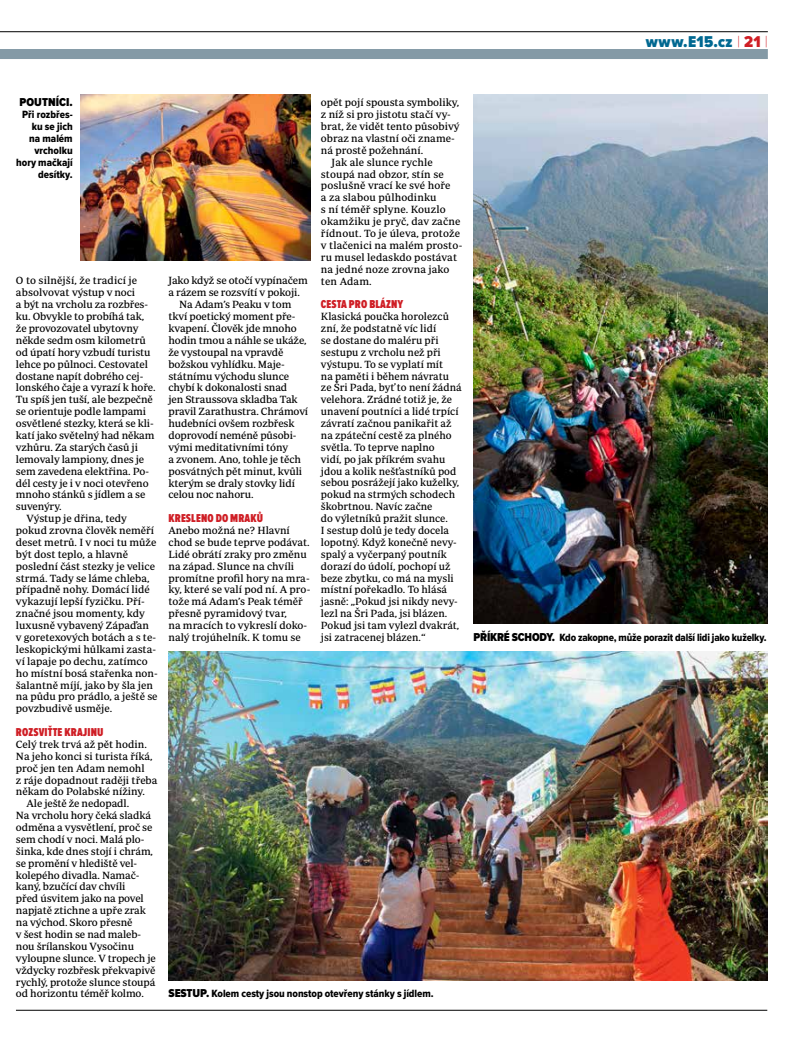
<style>
.page{position:relative;width:798px;height:1053px;background:#fff}
.page>*{position:absolute;margin:0;border:0;box-sizing:border-box;transform-origin:0 0}
.t1{font:900 16.25px "Proxima Nova Cond";letter-spacing:.02em;color:#006891}
.t2{font:900 11.88px "Proxima Nova Ex Cn";letter-spacing:.01em;color:#cf1e25}
.t3{font:900 11.88px "Proxima Nova Cond";color:#000}
.t4{font:10.88px/11.9px "Proxima Nova Cond Extrabld";letter-spacing:-.005em;color:#000;text-align:right}
.t5{font:10.62px/11.9px "Periodico Text";letter-spacing:-.005em;color:#000}
.s1{font-weight:100;color:#cf1e25}
.s2{color:#cf1e25}
.s3{font-family:"Proxima Nova Cond";font-weight:900;font-size:11.88px}
</style>
<div class="page">
<div style="left:0;top:49px;width:767px;height:10px;background:#849aa6"></div>
<hr style="left:16px;top:1009px;width:751px;height:1px;background:#000">
<img style="left:473px;top:95px;width:294px;height:528px">
<img style="left:168px;top:651px;width:599px;height:329px">
<hr style="left:0;top:31px;width:767px;height:1px;background:#000">
<img style="left:80px;top:94px;width:230px;height:167px">
<h1 class="t1" style="left:645px;top:34px;width:124px">www.E15.cz <span class="s1">|</span> <span class="s2">21</span> <span class="s1">|</span></h1>
<p class="t3" style="left:20px;top:97px;width:55px">POUTNÍCI.</p>
<p class="t4" style="left:16px;top:109px;width:58px">Při rozbřes&shy;ku se jich<br>na malém vrcholku hory mačkají desítky.</p>
<p class="t5" style="left:16px;top:274px;width:123px">O to silnější, že tradicí je</p>
<p class="t5" style="left:16px;top:286px;width:121px">absolvovat výstup v noci</p>
<p class="t5" style="left:16px;top:298px;width:133px">a být na vrcholu za rozbřes-</p>
<p class="t5" style="left:16px;top:310px;width:130px">ku. Obvykle to probíhá tak,</p>
<p class="t5" style="left:16px;top:322px;width:124px">že provozovatel ubytovny</p>
<p class="t5" style="left:16px;top:334px;width:131px">někde sedm osm kilometrů</p>
<p class="t5" style="left:16px;top:346px;width:136px">od úpatí hory vzbudí turistu</p>
<p class="t5" style="left:16px;top:358px;width:134px">lehce po půlnoci. Cestovatel</p>
<p class="t5" style="left:16px;top:370px;width:129px">dostane napít dobrého cej-</p>
<p class="t5" style="left:16px;top:381px;width:141px">lonského čaje a vyrazí k hoře.</p>
<p class="t5" style="left:16px;top:393px;width:138px">Tu spíš jen tuší, ale bezpečně</p>
<p class="t5" style="left:16px;top:405px;width:132px">se orientuje podle lampami</p>
<p class="t5" style="left:16px;top:417px;width:139px">osvětlené stezky, která se kli-</p>
<p class="t5" style="left:16px;top:429px;width:140px">katí jako světelný had někam</p>
<p class="t5" style="left:16px;top:441px;width:123px">vzhůru. Za starých časů ji</p>
<p class="t5" style="left:16px;top:453px;width:130px">lemovaly lampiony, dnes je</p>
<p class="t5" style="left:16px;top:465px;width:135px">sem zavedena elektřina. Po-</p>
<p class="t5" style="left:16px;top:476px;width:134px">dél cesty je i v noci otevřeno</p>
<p class="t5" style="left:16px;top:488px;width:131px">mnoho stánků s jídlem a se</p>
<p class="t5" style="left:16px;top:500px;width:47px">suvenýry.</p>
<p class="t5" style="left:27px;top:512px;width:102px">Výstup je dřina, tedy</p>
<p class="t5" style="left:16px;top:524px;width:140px">pokud zrovna člověk neměří</p>
<p class="t5" style="left:16px;top:536px;width:142px">deset metrů. I v noci tu může</p>
<p class="t5" style="left:16px;top:548px;width:114px">být dost teplo, a hlavně</p>
<p class="t5" style="left:16px;top:560px;width:140px">poslední část stezky je velice</p>
<p class="t5" style="left:16px;top:571px;width:135px">strmá. Tady se láme chleba,</p>
<p class="t5" style="left:16px;top:583px;width:135px">případně nohy. Domácí lidé</p>
<p class="t5" style="left:16px;top:595px;width:130px">vykazují lepší fyzičku. Pří-</p>
<p class="t5" style="left:16px;top:607px;width:130px">značné jsou momenty, kdy</p>
<p class="t5" style="left:16px;top:619px;width:135px">luxusně vybavený Zápaďan</p>
<p class="t5" style="left:16px;top:631px;width:141px">v goretexových botách a s te-</p>
<p class="t5" style="left:16px;top:643px;width:142px">leskopickými hůlkami zasta-</p>
<p class="t5" style="left:16px;top:655px;width:133px">ví lapaje po dechu, zatímco</p>
<p class="t5" style="left:16px;top:666px;width:143px">ho místní bosá stařenka non-</p>
<p class="t5" style="left:16px;top:678px;width:138px">šalantně míjí, jako by šla jen</p>
<p class="t5" style="left:16px;top:690px;width:143px">na půdu pro prádlo, a ještě se</p>
<p class="t5" style="left:16px;top:702px;width:98px">povzbudivě usměje.</p>
<p class="t2" style="left:16px;top:726px;width:89px">ROZSVIŤTE KRAJINU</p>
<p class="t5" style="left:16px;top:738px;width:132px">Celý trek trvá až pět hodin.</p>
<p class="t5" style="left:16px;top:750px;width:138px">Na jeho konci si turista říká,</p>
<p class="t5" style="left:16px;top:761px;width:130px">proč jen ten Adam nemohl</p>
<p class="t5" style="left:16px;top:773px;width:143px">z ráje dopadnout raději třeba</p>
<p class="t5" style="left:16px;top:785px;width:130px">někam do Polabské nížiny.</p>
<p class="t5" style="left:27px;top:797px;width:104px">Ale ještě že nedopadl.</p>
<p class="t5" style="left:16px;top:809px;width:136px">Na vrcholu hory čeká sladká</p>
<p class="t5" style="left:16px;top:821px;width:138px">odměna a vysvětlení, proč se</p>
<p class="t5" style="left:16px;top:833px;width:130px">sem chodí v noci. Malá plo-</p>
<p class="t5" style="left:16px;top:845px;width:139px">šinka, kde dnes stojí i chrám,</p>
<p class="t5" style="left:16px;top:856px;width:123px">se promění v hlediště vel-</p>
<p class="t5" style="left:16px;top:868px;width:125px">kolepého divadla. Namač-</p>
<p class="t5" style="left:16px;top:880px;width:111px">kaný, bzučící dav chvíli</p>
<p class="t5" style="left:16px;top:892px;width:129px">před úsvitem jako na povel</p>
<p class="t5" style="left:16px;top:904px;width:131px">napjatě ztichne a upře zrak</p>
<p class="t5" style="left:16px;top:916px;width:118px">na východ. Skoro přesně</p>
<p class="t5" style="left:16px;top:928px;width:127px">v šest hodin se nad maleb-</p>
<p class="t5" style="left:16px;top:940px;width:120px">nou šrílanskou Vysočinu</p>
<p class="t5" style="left:16px;top:951px;width:141px">vyloupne slunce. V tropech je</p>
<p class="t5" style="left:16px;top:963px;width:141px">vždycky rozbřesk překvapivě</p>
<p class="t5" style="left:16px;top:975px;width:141px">rychlý, protože slunce stoupá</p>
<p class="t5" style="left:16px;top:987px;width:129px">od horizontu téměř kolmo.</p>
<p class="t5" style="left:168px;top:274px;width:141px">Jako když se otočí vypínačem</p>
<p class="t5" style="left:168px;top:286px;width:133px">a rázem se rozsvítí v pokoji.</p>
<p class="t5" style="left:179px;top:298px;width:114px">Na Adam’s Peaku v tom</p>
<p class="t5" style="left:168px;top:310px;width:128px">tkví poetický moment pře-</p>
<p class="t5" style="left:168px;top:322px;width:130px">kvapení. Člověk jde mnoho</p>
<p class="t5" style="left:168px;top:334px;width:140px">hodin tmou a náhle se ukáže,</p>
<p class="t5" style="left:168px;top:346px;width:116px">že vystoupal na vpravdě</p>
<p class="t5" style="left:168px;top:358px;width:118px">božskou vyhlídku. Maje-</p>
<p class="t5" style="left:168px;top:370px;width:122px">státnímu východu slunce</p>
<p class="t5" style="left:168px;top:381px;width:120px">chybí k dokonalosti snad</p>
<p class="t5" style="left:168px;top:393px;width:131px">jen Straussova skladba Tak</p>
<p class="t5" style="left:168px;top:405px;width:141px">pravil Zarathustra. Chrámoví</p>
<p class="t5" style="left:168px;top:417px;width:127px">hudebníci ovšem rozbřesk</p>
<p class="t5" style="left:168px;top:429px;width:129px">doprovodí neméně působi-</p>
<p class="t5" style="left:168px;top:441px;width:121px">vými meditativními tóny</p>
<p class="t5" style="left:168px;top:453px;width:134px">a zvonem. Ano, tohle je těch</p>
<p class="t5" style="left:168px;top:465px;width:135px">posvátných pět minut, kvůli</p>
<p class="t5" style="left:168px;top:476px;width:128px">kterým se draly stovky lidí</p>
<p class="t5" style="left:168px;top:488px;width:87px">celou noc nahoru.</p>
<p class="t2" style="left:168px;top:512px;width:96px">KRESLENO DO MRAKŮ</p>
<p class="t5" style="left:168px;top:524px;width:143px">Anebo možná ne? Hlavní chod se bude teprve podávat.<br>Lidé obrátí zraky pro změnu na západ. Slunce na chvíli promítne profil hory na mra&shy;ky, které se valí pod ní. A pro&shy;tože má Adam’s Peak téměř přesně pyramidový tvar,<br>na mracích to vykreslí doko&shy;nalý trojúhelník. K tomu se</p>
<p class="t5" style="left:321px;top:96px;width:140px">opět pojí spousta symboliky,</p>
<p class="t5" style="left:321px;top:108px;width:131px">z níž si pro jistotu stačí vy-</p>
<p class="t5" style="left:321px;top:120px;width:140px">brat, že vidět tento působivý</p>
<p class="t5" style="left:321px;top:132px;width:135px">obraz na vlastní oči zname-</p>
<p class="t5" style="left:321px;top:144px;width:104px">ná prostě požehnání.</p>
<p class="t5" style="left:331px;top:156px;width:103px">Jak ale slunce rychle</p>
<p class="t5" style="left:321px;top:168px;width:124px">stoupá nad obzor, stín se</p>
<p class="t5" style="left:321px;top:180px;width:131px">poslušně vrací ke své hoře</p>
<p class="t5" style="left:321px;top:191px;width:117px">a za slabou půlhodinku</p>
<p class="t5" style="left:321px;top:203px;width:126px">s ní téměř splyne. Kouzlo</p>
<p class="t5" style="left:321px;top:215px;width:141px">okamžiku je pryč, dav začne</p>
<p class="t5" style="left:321px;top:227px;width:140px">řídnout. To je úleva, protože</p>
<p class="t5" style="left:321px;top:239px;width:143px">v tlačenici na malém prosto-</p>
<p class="t5" style="left:321px;top:251px;width:138px">ru musel ledaskdo postávat</p>
<p class="t5" style="left:321px;top:263px;width:130px">na jedné noze zrovna jako</p>
<p class="t5" style="left:321px;top:275px;width:52px">ten Adam.</p>
<p class="t2" style="left:321px;top:299px;width:84px">CESTA PRO BLÁZNY</p>
<p class="t5" style="left:321px;top:310px;width:142px">Klasická poučka horolezců zní, že podstatně víc lidí<br>se dostane do maléru při sestupu z vrcholu než při výstupu. To se vyplatí mít<br>na paměti i během návratu ze Šri Pada, byť to není žádná velehora. Zrádné totiž je, že unavení poutníci a lidé trpící závratí začnou panikařit až na zpáteční cestě za plného světla. To teprve naplno<br>vidí, po jak příkrém svahu jdou a kolik nešťastníků pod sebou posrážejí jako kuželky, pokud na strmých schodech škobrtnou. Navíc začne<br>do výletníků pražit slunce.<br>I sestup dolů je tedy docela lopotný. Když konečně nevy&shy;spalý a vyčerpaný poutník dorazí do údolí, pochopí už beze zbytku, co má na mysli místní pořekadlo. To hlásá jasně: „Pokud jsi nikdy nevy&shy;lezl na Šri Pada, jsi blázen.<br>Pokud jsi tam vylezl dvakrát, jsi zatracenej blázen.“</p>
<p class="t4" style="left:168px;top:988px;width:266px"><span class="s3">SESTUP.</span> Kolem cesty jsou nonstop otevřeny stánky s jídlem.</p>
<p class="t4" style="left:473px;top:631px;width:294px"><span class="s3">PŘÍKRÉ SCHODY.</span> Kdo zakopne, může porazit další lidi jako kuželky.</p>
</div>
